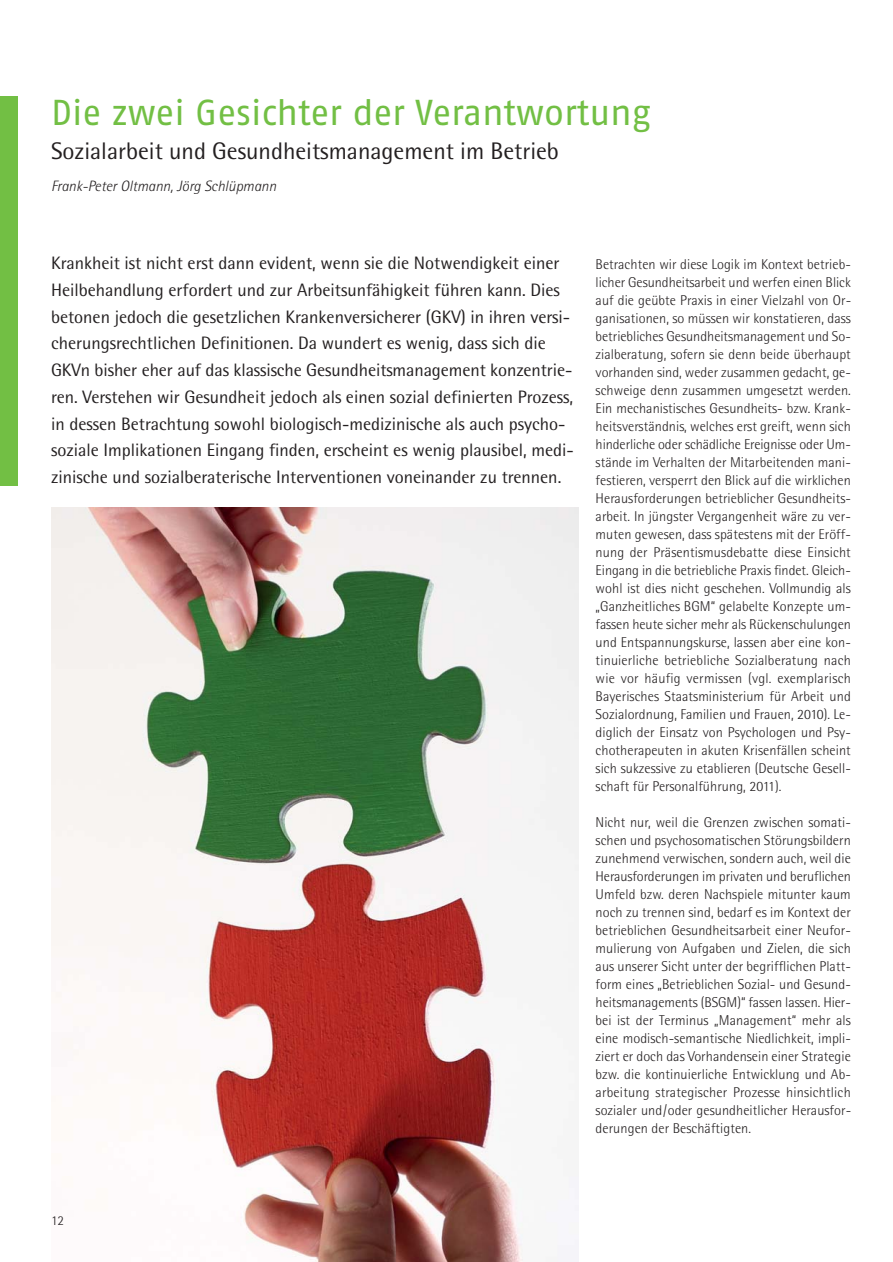
<style>
.page{position:relative;width:893px;height:1262px;background:#fff}
.page>*{position:absolute;margin:0;border:0;box-sizing:border-box;transform-origin:0 0}
.t1{font:36px "Fago No";letter-spacing:-.005em;color:#72bf44}
.t2{font:24px "Rotis Semi Sans";color:#231f20}
.t3{font:18px/26.7px "Rotis Semi Sans";color:#231f20}
.t4{font:italic 300 15px "Rotis Semi Sans";color:#231f20}
.t5{font:300 14.25px/18px "Rotis Semi Sans";letter-spacing:.005em;color:#231f20;text-align:justify}
.t6{font:300 13.5px "Rotis Semi Sans";color:#231f20}
</style>
<div class="page">
<img style="left:51px;top:507px;width:527px;height:754px">
<div style="left:0;top:96px;width:17px;height:390px;background:#72bf44"></div>
<h1 class="t1" style="left:51px;top:92px;width:601px">Die zwei Gesichter der Verantwortung</h1>
<h2 class="t2" style="left:51px;top:137px;width:509px">Sozial arbeit und Gesundheitsmanagement im Betrieb</h2>
<p class="t4" style="left:51px;top:177px;width:227px">Frank-Peter Oltmann, Jörg Schlüpmann</p>
<p class="t3" style="left:51px;top:250px;width:524px">Krankheit ist nicht erst dann evident, wenn sie die Notwendigkeit einer Heilbehandlung erfordert und zur Arbeitsunfähigkeit führen kann. Dies betonen jedoch die gesetzlichen Krankenversicherer (GKV) in ihren versi&shy;cherungsrechtlichen Definitionen. Da wundert es wenig, dass sich die GKVn bisher eher auf das klassische Gesundheitsmanagement konzentrie - ren. Verstehen wir Gesundheit jedoch als einen sozial definierten Prozess, in dessen Betrachtung sowohl biologisch-medizinische als auch psycho&shy;soziale Implikationen Eingang finden, erscheint es wenig plausibel, medi&shy;zinische und sozialberaterische Interventionen voneinander zu trennen.</p>
<p class="t5" style="left:595px;top:255px;width:257px">Betrachten wir diese Logik im Kontext betrieb&shy;licher Gesundheitsarbeit und werfen einen Blick auf die geübte Praxis in einer Vielzahl von Or&shy;ganisationen, so müssen wir konstatieren, dass betriebliches Gesundheitsmanagement und So&shy;zialberatung, sofern sie denn beide überhaupt vorhanden sind, weder zusammen gedacht, ge&shy;schweige denn zusammen umgesetzt werden.<br>Ein mechanistisches Gesundheits- bzw. Krank&shy;heitsverständnis, welches erst greift, wenn sich hinderliche oder schädliche Ereignisse oder Um&shy;stände im Verhalten der Mitarbeitenden mani&shy;festieren, versperrt den Blick auf die wirklichen Herausforderungen betrieblicher Gesundheits&shy;arbeit. In jüngster Vergangenheit wäre zu ver&shy;muten gewesen, dass spätestens mit der Eröff&shy;nung der Präsentismusdebatte diese Einsicht Eingang in die betriebliche Praxis findet. Gleich&shy;wohl ist dies nicht geschehen. Vollmundig als „Ganzheitliches BGM“ gelabelte Konzepte um&shy;fassen heute sicher mehr als Rückenschulungen und Entspannungskurse, lassen aber eine kon&shy;tinuierliche betriebliche Sozialberatung nach wie vor häufig vermissen (vgl. exemplarisch Bayerisches Staatsministerium für Arbeit und Sozialordnung, Familien und Frauen, 2010). Le&shy;diglich der Einsatz von Psychologen und Psy&shy;chotherapeuten in akuten Krisenfällen scheint sich sukzessive zu etablieren (Deutsche Gesell&shy;schaft für Personalführung, 2011).</p>
<p class="t5" style="left:595px;top:813px;width:257px">Nicht nur, weil die Grenzen zwischen somati&shy;schen und psychosomatischen Störungsbildern zunehmend verwischen, sondern auch, weil die Herausforderungen im privaten und beruflichen Umfeld bzw. deren Nachspiele mitunter kaum noch zu trennen sind, bedarf es im Kontext der betrieblichen Gesundheitsarbeit einer Neufor&shy;mulierung von Aufgaben und Zielen, die sich aus unserer Sicht unter der begrifflichen Platt&shy;form eines „Betrieblichen Sozial- und Gesund&shy;heitsmanagements (BSGM)“ fassen lassen. Hier&shy;bei ist der Terminus „Management“ mehr als eine modisch-semantische Niedlichkeit, impli&shy;ziert er doch das Vorhandensein einer Strategie bzw. die kontinuierliche Entwicklung und Ab&shy;arbeitung strategischer Prozesse hinsichtlich sozialer und/oder gesundheitlicher Herausfor&shy;derungen der Beschäftigten.</p>
<p class="t6" style="left:51px;top:1212px;width:15px">12</p>
</div>
